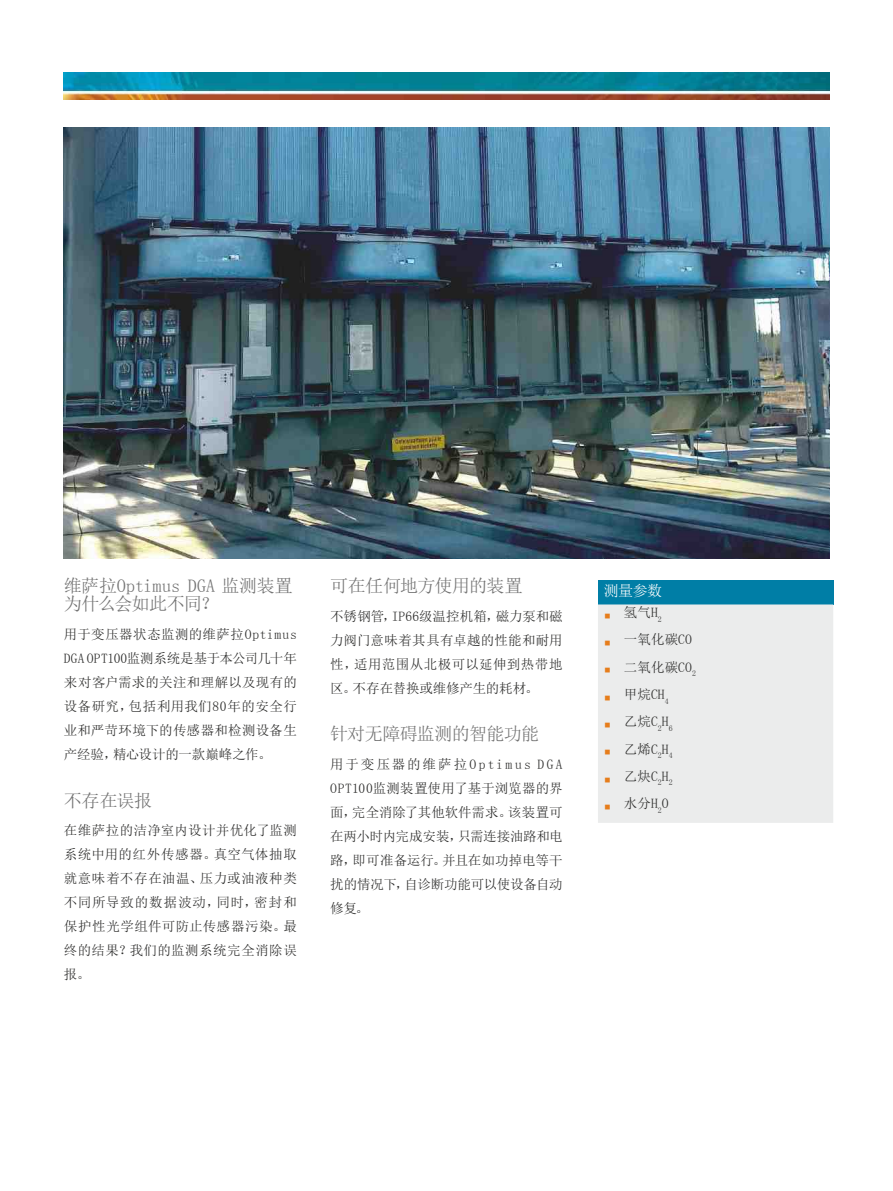
<style>
.page{position:relative;width:893px;height:1191px;background:#fff}
.page>*{position:absolute;margin:0;border:0;box-sizing:border-box;transform-origin:0 0}
.t1{font:18px/18px "Sim Sun";letter-spacing:-.025em;color:#727272}
.t2{font:15px "Sim Sun";color:#fefefe}
.t3{font:13.5px/24px "Sim Sun";letter-spacing:.01em;color:#2b2b2a;text-align:justify}
.s1{font-family:"Arial";font-size:21px;color:#e67d1b}
</style>
<div class="page">
<div style="left:598px;top:579px;width:235px;height:25px;background:#007ea6"></div>
<div style="left:598px;top:604px;width:235px;height:219px;background:#ebecec"></div>
<img style="left:64px;top:128px;width:765px;height:430px">
<img style="left:64px;top:72px;width:765px;height:28px">
<h1 class="t1" style="left:64px;top:577px;width:231px">维萨拉Optimus DGA 监测装置为什么会如此不同？</h1>
<p class="t3" style="left:64px;top:622px;width:235px">用于变压器状态监测的维萨拉Optimus DGA OPT100监测系统是基于本公司几十年来对客户需求的关注和理解以及现有的设备研究，包括利用我们80年的安全行业和严苛环境下的传感器和检测设备生产经验，精心设计的一款巅峰之作。</p>
<h1 class="t1" style="left:64px;top:791px;width:90px">不存在误报</h1>
<p class="t3" style="left:64px;top:818px;width:235px">在维萨拉的洁净室内设计并优化了监测系统中用的红外传感器。真空气体抽取就意味着不存在油温、压力或油液种类不同所导致的数据波动，同时，密封和保护性光学组件可防止传感器污染。最终的结果？我们的监测系统完全消除误报。</p>
<h1 class="t1" style="left:330px;top:577px;width:194px">可在任何地方使用的装置</h1>
<p class="t3" style="left:330px;top:604px;width:234px">不锈钢管，IP66级温控机箱，磁力泵和磁力阀门意味着其具有卓越的性能和耐用性，适用范围从北极可以延伸到热带地区。不存在替换或维修产生的耗材。</p>
<h1 class="t1" style="left:330px;top:725px;width:211px">针对无障碍监测的智能功能</h1>
<p class="t3" style="left:330px;top:752px;width:234px">用于变压器的维萨拉Optimus DGA OPT100监测装置使用了基于浏览器的界面，完全消除了其他软件需求。该装置可在两小时内完成安装，只需连接油路和电路，即可准备运行。并且在如功掉电等干扰的情况下，自诊断功能可以使设备自动修复。</p>
<p class="t2" style="left:604px;top:583px;width:60px">测量参数</p>
<p class="t3" style="left:604px;top:600px;width:59px"><span class="s1">▪</span> 氢气H<sub>2</sub></p>
<p class="t3" style="left:604px;top:627px;width:89px"><span class="s1">▪</span> 一氧化碳CO</p>
<p class="t3" style="left:604px;top:655px;width:94px"><span class="s1">▪</span> 二氧化碳CO<sub>2</sub></p>
<p class="t3" style="left:604px;top:682px;width:66px"><span class="s1">▪</span> 甲烷CH<sub>4</sub></p>
<p class="t3" style="left:604px;top:709px;width:70px"><span class="s1">▪</span> 乙烷C<sub>2</sub>H<sub>6</sub></p>
<p class="t3" style="left:604px;top:737px;width:70px"><span class="s1">▪</span> 乙烯C<sub>2</sub>H<sub>4</sub></p>
<p class="t3" style="left:604px;top:764px;width:70px"><span class="s1">▪</span> 乙炔C<sub>2</sub>H<sub>2</sub></p>
<p class="t3" style="left:604px;top:791px;width:66px"><span class="s1">▪</span> 水分H<sub>2</sub>O</p>
</div>
